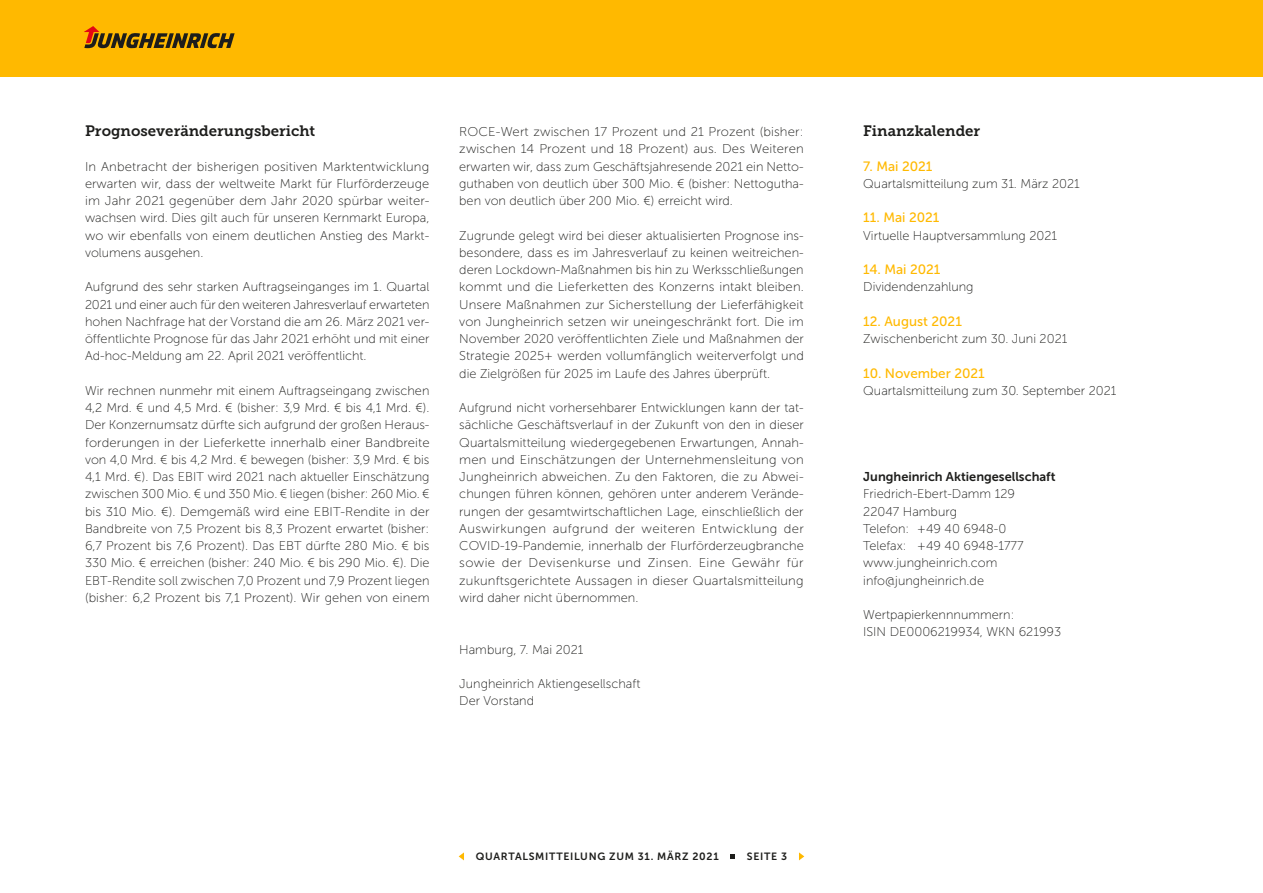
<style>
.page{position:relative;width:1263px;height:893px;background:#fff}
.page>*{position:absolute;margin:0;border:0;box-sizing:border-box;transform-origin:0 0}
.t1{font:15px "Museo JH Slab 700";color:#1d1d1b}
.t2{font:13.5px "Museo JH Sans 500";color:#ffb900}
.t3{font:12.75px/17.2px "Museo JH Sans 100";color:#1d1d1b;text-align:justify}
.t4{font:12.75px "Museo JH Sans 700";color:#1d1d1b}
.t5{font:10.5px "Museo JH Sans 700";letter-spacing:.065em;color:#1d1d1b}
</style>
<div class="page">
<div style="left:0;top:0;width:1263px;height:77px;background:#ffb900"></div>
<svg style="left:84px;top:26px;width:151px;height:22px"></svg>
<svg style="left:459px;top:852px;width:5px;height:8px"></svg>
<svg style="left:731px;top:854px;width:4px;height:5px"></svg>
<svg style="left:799px;top:852px;width:5px;height:8px"></svg>
<p class="t1" style="left:85px;top:122px;width:232px">Prognoseveränderungsbericht</p>
<p class="t3" style="left:85px;top:158px;width:346px">In Anbetracht der bisherigen positiven Marktentwicklung erwarten wir, dass der weltweite Markt für Flurförderzeuge im Jahr 2021 gegenüber dem Jahr 2020 spürbar weiter&shy;wachsen wird. Dies gilt auch für unseren Kernmarkt Europa, wo wir ebenfalls von einem deutlichen Anstieg des Markt&shy;volumens ausgehen.</p>
<p class="t3" style="left:85px;top:278px;width:346px">Aufgrund des sehr starken Auftragseinganges im 1. Quartal 2021 und einer auch für den weiteren Jahresverlauf erwarteten hohen Nachfrage hat der Vorstand die am 26. März 2021 ver&shy;öffentlichte Prognose für das Jahr 2021 erhöht und mit einer Ad-hoc-Meldung am 22. April 2021 veröffentlicht.</p>
<p class="t3" style="left:85px;top:382px;width:346px">Wir rechnen nunmehr mit einem Auftragseingang zwischen 4,2 Mrd. € und 4,5 Mrd. € (bisher: 3,9 Mrd. € bis 4,1 Mrd. €).<br>Der Konzernumsatz dürfte sich aufgrund der großen Heraus&shy;forderungen in der Lieferkette innerhalb einer Bandbreite von 4,0 Mrd. € bis 4,2 Mrd. € bewegen (bisher: 3,9 Mrd. € bis 4,1 Mrd. €). Das EBIT wird 2021 nach aktueller Einschätzung zwischen 300 Mio. € und 350 Mio. € liegen (bisher: 260 Mio. € bis 310 Mio. €). Demgemäß wird eine EBIT-Rendite in der Bandbreite von 7,5 Prozent bis 8,3 Prozent erwartet (bisher:<br>6,7 Prozent bis 7,6 Prozent). Das EBT dürfte 280 Mio. € bis 330 Mio. € erreichen (bisher: 240 Mio. € bis 290 Mio. €). Die EBT-Rendite soll zwischen 7,0 Prozent und 7,9 Prozent liegen (bisher: 6,2 Prozent bis 7,1 Prozent). Wir gehen von einem</p>
<p class="t3" style="left:459px;top:123px;width:346px">ROCE-Wert zwischen 17 Prozent und 21 Prozent (bisher: zwischen 14 Prozent und 18 Prozent) aus. Des Weiteren erwarten wir, dass zum Geschäftsjahresende 2021 ein Netto&shy;guthaben von deutlich über 300 Mio. € (bisher: Nettogutha&shy;ben von deutlich über 200 Mio. €) erreicht wird.</p>
<p class="t3" style="left:459px;top:227px;width:346px">Zugrunde gelegt wird bei dieser aktualisierten Prognose ins&shy;besondere, dass es im Jahresverlauf zu keinen weitreichen&shy;deren Lockdown-Maßnahmen bis hin zu Werksschließungen kommt und die Lieferketten des Konzerns intakt bleiben.<br>Unsere Maßnahmen zur Sicherstellung der Lieferfähigkeit von Jungheinrich setzen wir uneingeschränkt fort. Die im November 2020 veröffentlichten Ziele und Maßnahmen der Strategie 2025+ werden vollumfänglich weiterverfolgt und die Zielgrößen für 2025 im Laufe des Jahres überprüft.</p>
<p class="t3" style="left:459px;top:399px;width:346px">Aufgrund nicht vorhersehbarer Entwicklungen kann der tat&shy;sächliche Geschäftsverlauf in der Zukunft von den in dieser Quartalsmitteilung wiedergegebenen Erwartungen, Annah&shy;men und Einschätzungen der Unternehmensleitung von Jungheinrich abweichen. Zu den Faktoren, die zu Abwei&shy;chungen führen können, gehören unter anderem Verände&shy;rungen der gesamtwirtschaftlichen Lage, einschließlich der Auswirkungen aufgrund der weiteren Entwicklung der COVID-19-Pandemie, innerhalb der Flurförderzeugbranche sowie der Devisenkurse und Zinsen. Eine Gewähr für zukunftsgerichtete Aussagen in dieser Quartalsmitteilung wird daher nicht übernommen.</p>
<p class="t3" style="left:459px;top:641px;width:126px">Hamburg, 7. Mai 2021</p>
<p class="t3" style="left:459px;top:675px;width:183px">Jungheinrich Aktiengesellschaft<br>Der Vorstand</p>
<p class="t5" style="left:476px;top:851px;width:244px">QUARTALSMITTEILUNG ZUM 31. MÄRZ 2021</p>
<p class="t5" style="left:747px;top:851px;width:42px">SEITE 3</p>
<p class="t1" style="left:863px;top:122px;width:119px">Finanzkalender</p>
<p class="t2" style="left:863px;top:159px;width:71px">7. Mai 2021</p>
<p class="t3" style="left:863px;top:175px;width:218px">Quartalsmitteilung zum 31. März 2021</p>
<p class="t2" style="left:863px;top:210px;width:78px">11. Mai 2021</p>
<p class="t3" style="left:863px;top:227px;width:195px">Virtuelle Hauptversammlung 2021</p>
<p class="t2" style="left:863px;top:262px;width:79px">14. Mai 2021</p>
<p class="t3" style="left:863px;top:278px;width:112px">Dividendenzahlung</p>
<p class="t2" style="left:863px;top:314px;width:100px">12. August 2021</p>
<p class="t3" style="left:863px;top:330px;width:206px">Zwischenbericht zum 30. Juni 2021</p>
<p class="t2" style="left:863px;top:366px;width:123px">10. November 2021</p>
<p class="t3" style="left:863px;top:382px;width:255px">Quartalsmitteilung zum 30. September 2021</p>
<p class="t4" style="left:863px;top:470px;width:194px">Jungheinrich Aktiengesellschaft</p>
<p class="t3" style="left:863px;top:485px;width:162px;text-align:left">Friedrich-Ebert-Damm 129<br>22047 Hamburg<br>Telefon: +49 40 6948 - 0<br>Telefax: +49 40 6948 -1777 www.jungheinrich.com info@jungheinrich.de</p>
<p class="t3" style="left:863px;top:606px;width:199px">Wertpapierkennnummern:<br>ISIN DE0006219934, WKN 621993</p>
</div>
